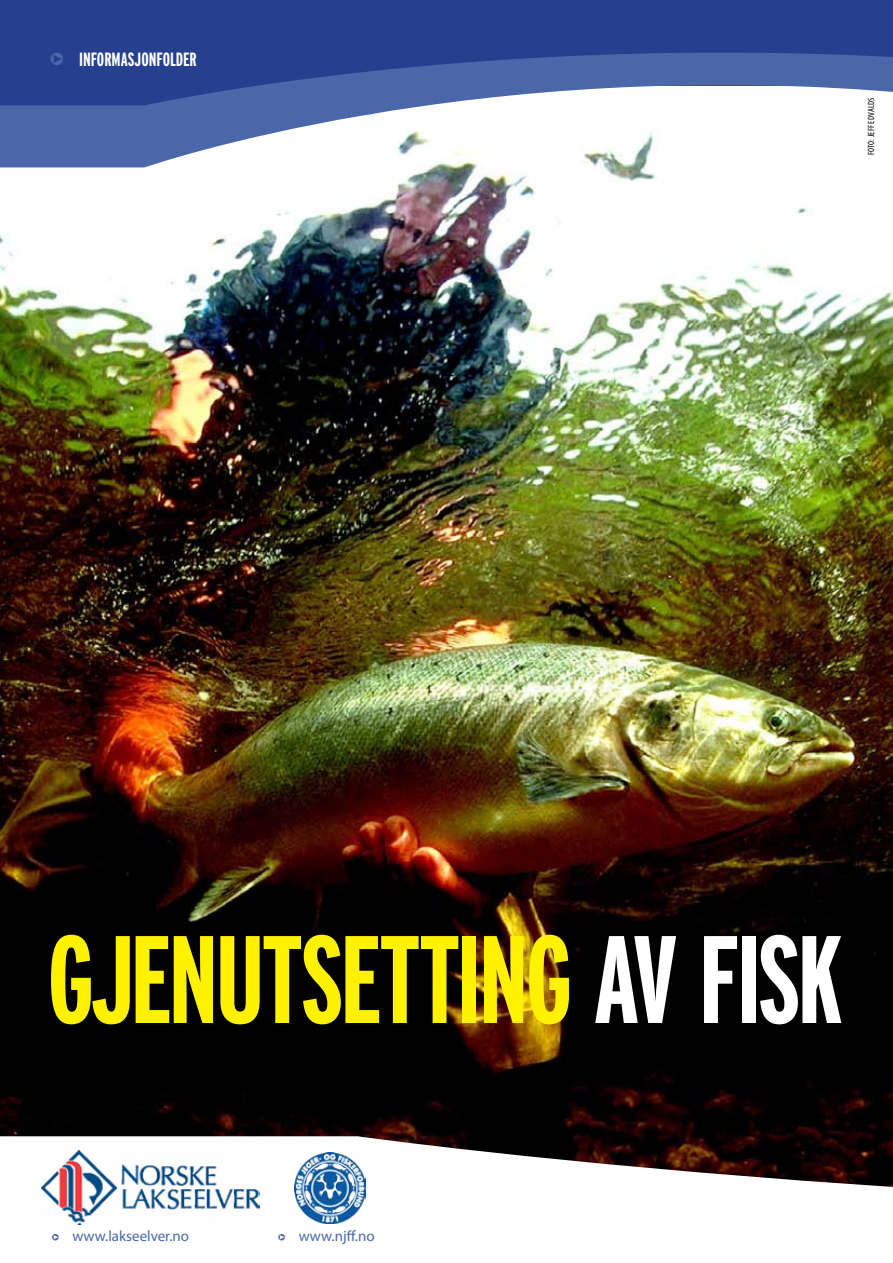
<style>
.page{position:relative;width:893px;height:1263px;background:#fff}
.page>*{position:absolute;margin:0;border:0;box-sizing:border-box;transform-origin:0 0}
.t1{font:700 extra-condensed 124.2px "Interstate";letter-spacing:-.03em;color:#fff200}
.t2{font:700 extra-condensed 19.2px "Interstate";color:#fff}
.t3{font:15px "Myriad Pro";color:#4a67aa}
.t4{font:condensed 9px "Myriad Pro";letter-spacing:.02em;color:#000}
.s1{color:#4a67aa}
.s2{color:#fff}
</style>
<div class="page">
<img style="left:0;top:167px;width:893px;height:969px">
<svg style="left:0;top:1136px;width:893px;height:88px"></svg>
<svg style="left:0;top:105px;width:654px;height:62px"></svg>
<svg style="left:0;top:0;width:893px;height:105px;background:#3d579d"></svg>
<img style="left:42px;top:1151px;width:217px;height:74px">
<img style="left:294px;top:1152px;width:72px;height:71px">
<p class="t2" style="left:49px;top:49px;width:150px"><span class="s1">❑</span> INFORMASJONFOLDER</p>
<p class="t4" style="left:866px;top:155px;width:59px;rotate:-90deg">FOTO: Jeff Edvalds</p>
<h1 class="t1" style="left:47px;top:911px;width:797px">GJENUTSETTING <span class="s2">AV FISK</span></h1>
<p class="t3" style="left:51px;top:1228px;width:140px">❑ www.lakseelver.no</p>
<p class="t3" style="left:277px;top:1228px;width:99px">❑ www.njff.no</p>
</div>
